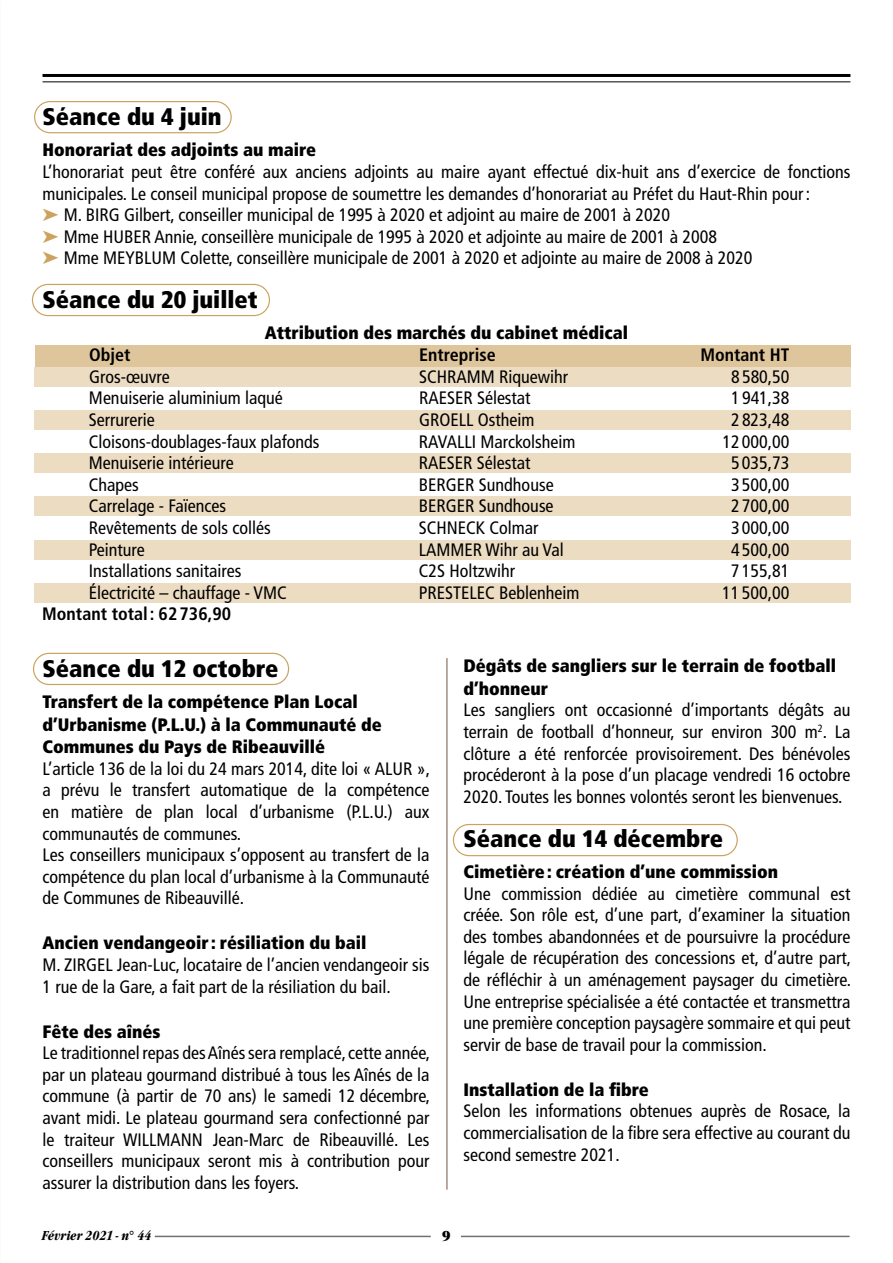
<style>
.page{position:relative;width:893px;height:1263px;background:#fff}
.page>*{position:absolute;margin:0;border:0;box-sizing:border-box;transform-origin:0 0}
.t1{font:900 condensed 24px "Frutiger";color:#000}
.t2{font:condensed 18px/21.6px "Frutiger";color:#000;text-align:justify}
.t3{font:900 condensed 18px/22.5px "Frutiger";color:#000}
.t4{font:700 condensed 18px "Frutiger";color:#000}
.t5{font:800 15px "Nimbus Roman D";color:#000}
.t6{font:italic 700 condensed 13.5px "Garamond Itc T";color:#000}
.s1{color:#cba35f}
</style>
<div class="page">
<div style="left:35px;top:346px;width:815px;height:21px;background:#dfc59b"></div>
<div style="left:34px;top:367px;width:816px;height:20px;background:#ecdcc2"></div>
<div style="left:34px;top:410px;width:816px;height:20px;background:#ecdcc2"></div>
<div style="left:34px;top:453px;width:816px;height:20px;background:#ecdcc2"></div>
<div style="left:34px;top:496px;width:816px;height:20px;background:#ecdcc2"></div>
<div style="left:34px;top:540px;width:816px;height:20px;background:#ecdcc2"></div>
<div style="left:34px;top:583px;width:816px;height:20px;background:#ecdcc2"></div>
<hr style="left:43px;top:74px;width:807px;height:3px;background:#000">
<hr style="left:43px;top:81px;width:807px;height:1px;background:#000">
<hr style="left:155px;top:1236px;width:276px;height:1px;background:#6f7070">
<hr style="left:461px;top:1236px;width:389px;height:1px;background:#6f7070">
<div style="left:34px;top:101px;width:198px;height:32px;border:1px solid #cba35f;border-radius:16px"></div>
<div style="left:32px;top:284px;width:238px;height:32px;border:1px solid #cba35f;border-radius:16px"></div>
<div style="left:33px;top:653px;width:256px;height:32px;border:1px solid #cba35f;border-radius:16px"></div>
<div style="left:453px;top:824px;width:285px;height:32px;border:1px solid #cba35f;border-radius:16px"></div>
<hr style="left:446px;top:658px;width:1px;height:531px;background:#755541">
<h1 class="t1" style="left:43px;top:102px;width:181px">Séance du 4 juin</h1>
<p class="t3" style="left:43px;top:139px;width:275px">Honorariat des adjoints au maire</p>
<p class="t2" style="left:43px;top:161px;width:809px;text-align:left">L’honorariat peut être conféré aux anciens adjoints au maire ayant effectué dix-huit ans d’exercice de fonctions municipales. Le conseil municipal propose de soumettre les demandes d’honorariat au Préfet du Haut-Rhin pour:<br><span class="s1">➤</span> M. BIRG Gilbert, conseiller municipal de 1995 à 2020 et adjoint au maire de 2001 à 2020<br><span class="s1">➤</span> Mme HUBER Annie, conseillère municipale de 1995 à 2020 et adjointe au maire de 2001 à 2008<br><span class="s1">➤</span> Mme MEYBLUM Colette, conseillère municipale de 2001 à 2020 et adjointe au maire de 2008 à 2020</p>
<h1 class="t1" style="left:43px;top:285px;width:217px">Séance du 20 juillet</h1>
<p class="t3" style="left:265px;top:322px;width:365px">Attribution des marchés du cabinet médical</p>
<p class="t4" style="left:89px;top:344px;width:43px">Objet</p>
<p class="t4" style="left:419px;top:344px;width:78px">Entreprise</p>
<p class="t4" style="left:700px;top:344px;width:91px">Montant HT</p>
<p class="t2" style="left:89px;top:366px;width:82px">Gros-œuvre</p>
<p class="t2" style="left:419px;top:366px;width:150px">SCHRAMM Riquewihr</p>
<p class="t2" style="left:731px;top:366px;width:60px">8 580,50</p>
<p class="t2" style="left:89px;top:387px;width:195px">Menuiserie aluminium laqué</p>
<p class="t2" style="left:419px;top:387px;width:113px">RAESER Sélestat</p>
<p class="t2" style="left:731px;top:387px;width:60px">1 941,38</p>
<p class="t2" style="left:89px;top:409px;width:67px">Serrurerie</p>
<p class="t2" style="left:419px;top:409px;width:117px">GROELL Ostheim</p>
<p class="t2" style="left:731px;top:409px;width:60px">2 823,48</p>
<p class="t2" style="left:89px;top:431px;width:232px">Cloisons-doublages-faux plafonds</p>
<p class="t2" style="left:419px;top:431px;width:158px">RAVALLI Marckolsheim</p>
<p class="t2" style="left:722px;top:431px;width:69px">12 000,00</p>
<p class="t2" style="left:89px;top:452px;width:146px">Menuiserie intérieure</p>
<p class="t2" style="left:419px;top:452px;width:113px">RAESER Sélestat</p>
<p class="t2" style="left:731px;top:452px;width:60px">5 035,73</p>
<p class="t2" style="left:89px;top:474px;width:51px">Chapes</p>
<p class="t2" style="left:419px;top:474px;width:136px">BERGER Sundhouse</p>
<p class="t2" style="left:731px;top:474px;width:60px">3 500,00</p>
<p class="t2" style="left:89px;top:495px;width:139px">Carrelage - Faïences</p>
<p class="t2" style="left:419px;top:495px;width:136px">BERGER Sundhouse</p>
<p class="t2" style="left:731px;top:495px;width:60px">2 700,00</p>
<p class="t2" style="left:89px;top:517px;width:183px">Revêtements de sols collés</p>
<p class="t2" style="left:419px;top:517px;width:121px">SCHNECK Colmar</p>
<p class="t2" style="left:731px;top:517px;width:60px">3 000,00</p>
<p class="t2" style="left:89px;top:539px;width:57px">Peinture</p>
<p class="t2" style="left:419px;top:539px;width:146px">LAMMER Wihr au Val</p>
<p class="t2" style="left:731px;top:539px;width:60px">4 500,00</p>
<p class="t2" style="left:89px;top:560px;width:154px">Installations sanitaires</p>
<p class="t2" style="left:419px;top:560px;width:98px">C2S Holtzwihr</p>
<p class="t2" style="left:731px;top:560px;width:60px">7 155,81</p>
<p class="t2" style="left:89px;top:582px;width:199px">Électricité – chauffage - VMC</p>
<p class="t2" style="left:419px;top:582px;width:162px">PRESTELEC Beblenheim</p>
<p class="t2" style="left:722px;top:582px;width:69px">11 500,00</p>
<p class="t4" style="left:42px;top:603px;width:190px">Montant total: 62736,90</p>
<h1 class="t1" style="left:43px;top:654px;width:238px">Séance du 12 octobre</h1>
<p class="t3" style="left:43px;top:690px;width:341px">Transfert de la compétence Plan Local d’Urbanisme (P.L.U.) à la Communauté de<br>Communes du Pays de Ribeauvillé</p>
<p class="t2" style="left:43px;top:758px;width:389px;text-align:left">L’article 136 de la loi du 24 mars 2014, dite loi « ALUR », a prévu le transfert automatique de la compétence en matière de plan local d’urbanisme (P.L.U.) aux communautés de communes.<br>Les conseillers municipaux s’opposent au transfert de la compétence du plan local d’urbanisme à la Communauté de Communes de Ribeauvillé.</p>
<p class="t3" style="left:43px;top:932px;width:325px">Ancien vendangeoir : résiliation du bail</p>
<p class="t2" style="left:43px;top:954px;width:388px">M. ZIRGEL Jean-Luc, locataire de l’ancien vendangeoir sis<br>1 rue de la Gare, a fait part de la résiliation du bail.</p>
<p class="t3" style="left:43px;top:1020px;width:119px">Fête des aînés</p>
<p class="t2" style="left:43px;top:1042px;width:389px">Le traditionnel repas des Aînés sera remplacé, cette année, par un plateau gourmand distribué à tous les Aînés de la commune (à partir de 70 ans) le samedi 12 décembre, avant midi. Le plateau gourmand sera confectionné par le traiteur WILLMANN Jean-Marc de Ribeauvillé. Les conseillers municipaux seront mis à contribution pour assurer la distribution dans les foyers.</p>
<p class="t3" style="left:463px;top:655px;width:374px">Dégâts de sangliers sur le terrain de football d’honneur</p>
<p class="t2" style="left:463px;top:699px;width:388px">Les sangliers ont occasionné d’importants dégâts au terrain de football d’honneur, sur environ 300 m<sup>2</sup>. La clôture a été renforcée provisoirement. Des bénévoles procéderont à la pose d’un placage vendredi 16 octobre 2020. Toutes les bonnes volontés seront les bienvenues.</p>
<h1 class="t1" style="left:463px;top:824px;width:261px">Séance du 14 décembre</h1>
<p class="t3" style="left:463px;top:860px;width:316px">Cimetière: création d’une commission</p>
<p class="t2" style="left:463px;top:883px;width:389px">Une commission dédiée au cimetière communal est créée. Son rôle est, d’une part, d’examiner la situation des tombes abandonnées et de poursuivre la procédure légale de récupération des concessions et, d’autre part, de réfléchir à un aménagement paysager du cimetière.<br>Une entreprise spécialisée a été contactée et transmettra une première conception paysagère sommaire et qui peut servir de base de travail pour la commission.</p>
<p class="t3" style="left:463px;top:1078px;width:187px">Installation de la fibre</p>
<p class="t2" style="left:463px;top:1100px;width:388px">Selon les informations obtenues auprès de Rosace, la commercialisation de la fibre sera effective au courant du second semestre 2021.</p>
<p class="t6" style="left:42px;top:1228px;width:111px">Février 2021 - n° 44</p>
<p class="t5" style="left:442px;top:1227px;width:10px">9</p>
</div>
